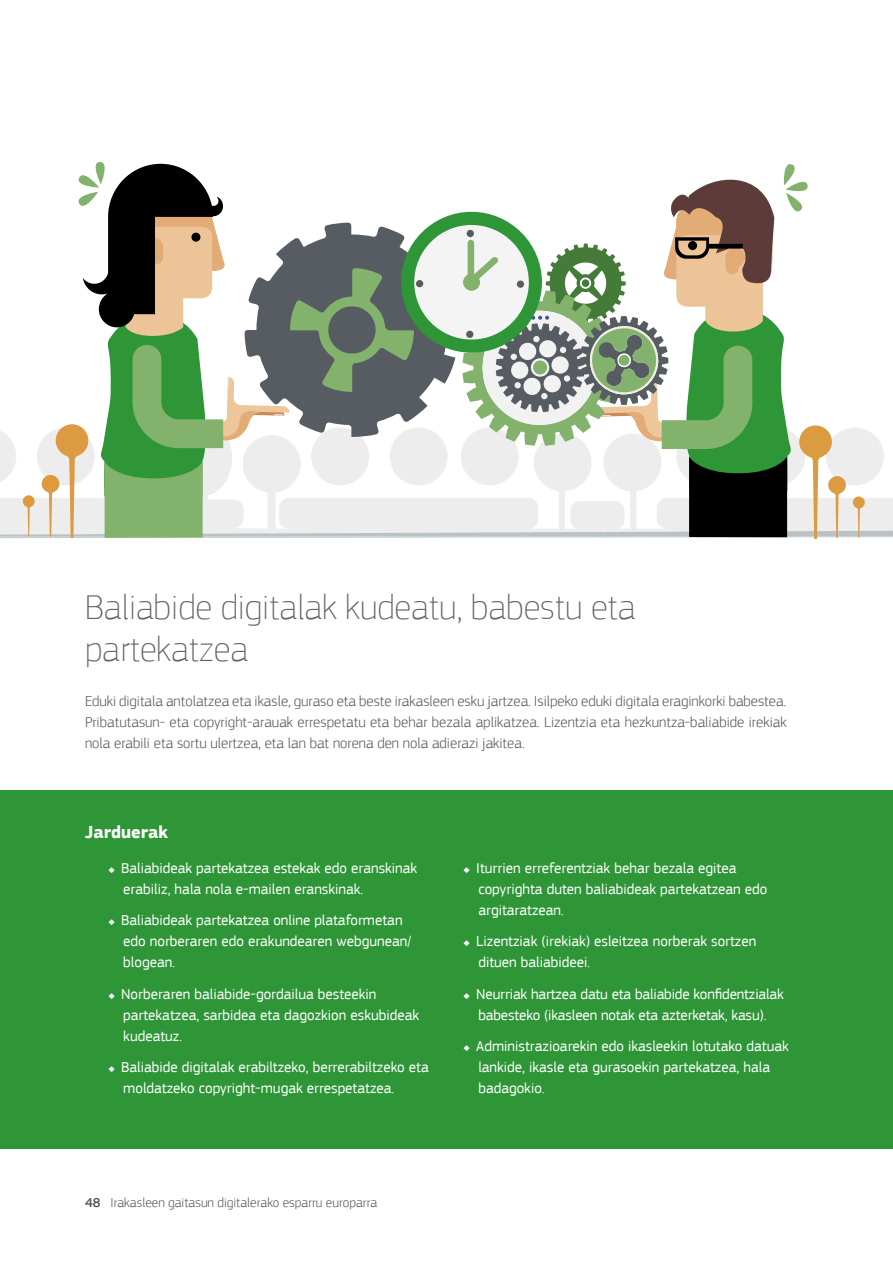
<style>
.page{position:relative;width:893px;height:1263px;background:#fff}
.page>*{position:absolute;margin:0;border:0;box-sizing:border-box;transform-origin:0 0}
.t1{font:100 36px/42px "EC Square Sans Pro";color:#646363}
.t2{font:700 18px "EC Square Sans Pro";color:#fff}
.t3{font:15px/21px "EC Square Sans Pro";color:#fff}
.t4{font:300 15px/21px "EC Square Sans Pro";color:#575756;text-align:justify}
.t5{font:300 13.5px "EC Square Sans Pro";color:#575756}
.s1{font-weight:500}
</style>
<div class="page">
<div style="left:0;top:790px;width:893px;height:358px;background:#2f9638"></div>
<svg style="left:0;top:162px;width:893px;height:377px"></svg>
<div style="left:467px;top:230px;width:7px;height:7px;background:#575c62;border-radius:50%"></div>
<div style="left:416px;top:280px;width:7px;height:7px;background:#575c62;border-radius:50%"></div>
<div style="left:466px;top:331px;width:7px;height:7px;background:#575c62;border-radius:50%"></div>
<div style="left:517px;top:280px;width:7px;height:8px;background:#575c62;border-radius:50%"></div>
<div style="left:463px;top:274px;width:17px;height:17px;background:#82b26c;border-radius:50%"></div>
<h1 class="t1" style="left:85px;top:585px;width:552px">Baliabide digitalak kudeatu, babestu eta partekatzea</h1>
<p class="t4" style="left:85px;top:691px;width:703px">Eduki digitala antolatzea eta ikasle, guraso eta beste irakasleen esku jartzea. Isilpeko eduki digitala eraginkorki babestea.<br>Pribatutasun- eta copyright-arauak errespetatu eta behar bezala aplikatzea. Lizentzia eta hezkuntza-baliabide irekiak nola erabili eta sortu ulertzea, eta lan bat norena den nola adierazi jakitea.</p>
<p class="t2" style="left:85px;top:821px;width:85px">Jarduerak</p>
<p class="t3" style="left:123px;top:857px;width:295px;text-indent:-15px">◆ Baliabideak partekatzea estekak edo eranskinak erabiliz, hala nola e-mailen eranskinak.</p>
<p class="t3" style="left:123px;top:910px;width:289px;text-indent:-15px">◆ Baliabideak partekatzea online plataformetan edo norberaren edo erakundearen webgunean/ blogean.</p>
<p class="t3" style="left:123px;top:983px;width:297px;text-indent:-15px">◆ Norberaren baliabide-gordailua besteekin partekatzea, sarbidea eta dagozkion eskubideak kudeatuz.</p>
<p class="t3" style="left:123px;top:1057px;width:307px;text-indent:-15px">◆ Baliabide digitalak erabiltzeko, berrerabiltzeko eta moldatzeko copyright-mugak errespetatzea.</p>
<p class="t3" style="left:478px;top:857px;width:291px;text-indent:-15px">◆ Iturrien erreferentziak behar bezala egitea copyrighta duten baliabideak partekatzean edo argitaratzean.</p>
<p class="t3" style="left:478px;top:931px;width:279px;text-indent:-15px">◆ Lizentziak (irekiak) esleitzea norberak sortzen dituen baliabideei.</p>
<p class="t3" style="left:463px;top:983px;width:322px;text-align:center">◆ Neurriak hartzea datu eta baliabide konfidentzialak babesteko (ikasleen notak eta azterketak, kasu).</p>
<p class="t3" style="left:478px;top:1036px;width:312px;text-indent:-15px">◆ Administrazioarekin edo ikasleekin lotutako datuak lankide, ikasle eta gurasoekin partekatzea, hala badagokio.</p>
<p class="t5" style="left:85px;top:1195px;width:294px"><span class="s1">48</span> Irakasleen gaitasun digitalerako esparru europarra</p>
</div>
